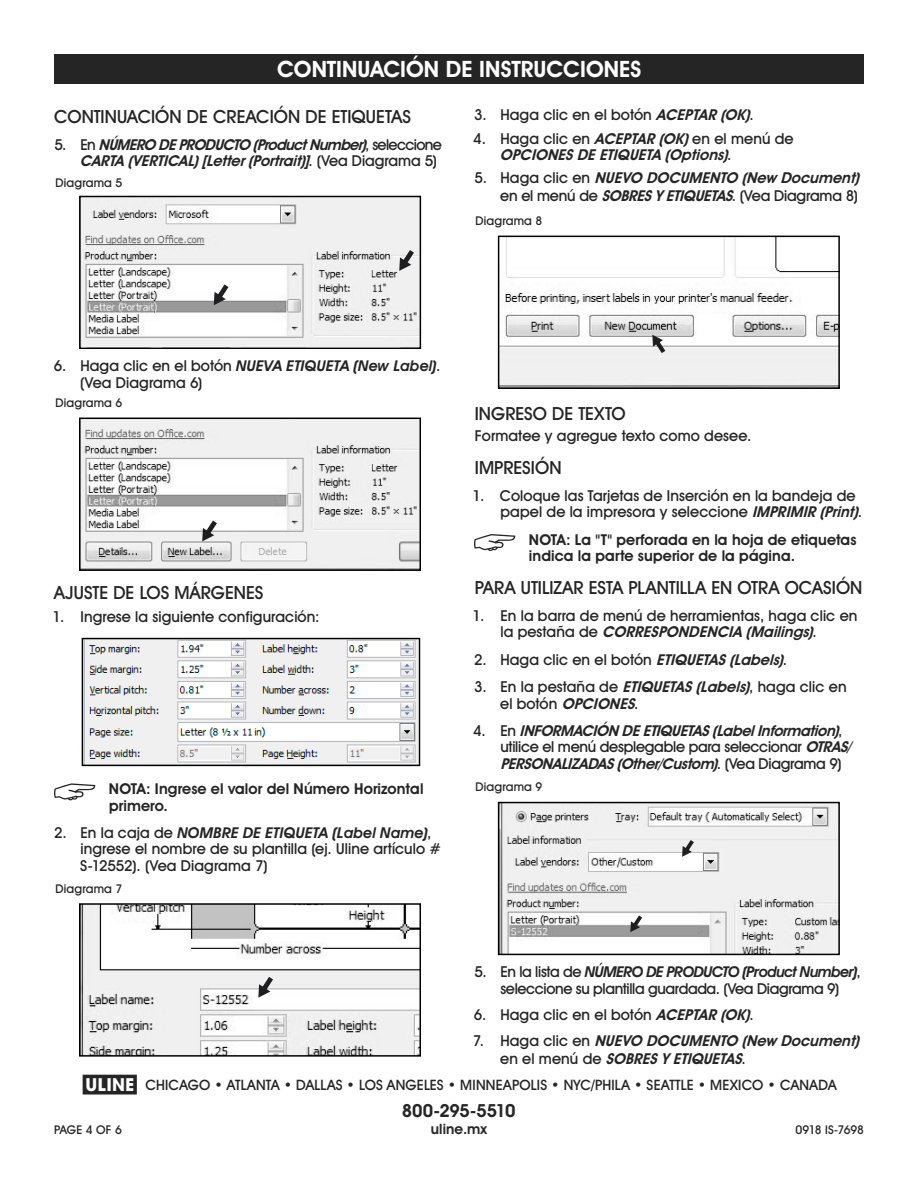
<style>
.page{position:relative;width:918px;height:1188px;background:#fff}
.page>*{position:absolute;margin:0;border:0;box-sizing:border-box;transform-origin:0 0}
.t1{font:700 22.5px "Uline Two Knine";color:#fff}
.t2{font:18px "Uline Two Knine";color:#252525}
.t3{font:700 18px "Uline Two Knine";letter-spacing:-.02em;color:#252525}
.t4{font:15px/16.5px "Uline Two Knine";letter-spacing:.005em;color:#252525}
.t5{font:italic 700 15px/16.5px "Uline Two Knine";color:#252525}
.t6{font:700 15px/16.5px "Uline Two Knine";letter-spacing:.005em;color:#252525}
.t7{font:15px/16.5px "Uline Two Knine";letter-spacing:-.025em;color:#252525;text-align:center}
.t8{font:14.25px "Uline Two Knine";letter-spacing:.01em;color:#252525}
.t9{font:700 14.25px "Uline Two Knine";letter-spacing:.01em;color:#252525}
.t10{font:12px "Uline Two Knine";letter-spacing:.015em;color:#252525}
.t11{font:12px "Uline Two Knine";letter-spacing:-.02em;color:#252525}
.s1{font-weight:400;font-style:normal}
.s2{font-weight:700;font-style:italic}
.s3{font-style:italic}
.s4{font-size:18px}
</style>
<div class="page">
<div style="left:54px;top:54px;width:810px;height:30px;background:#252525"></div>
<img style="left:82px;top:199px;width:336px;height:147px">
<svg style="left:214px;top:284px;width:15px;height:21px"></svg>
<svg style="left:399px;top:250px;width:15px;height:21px"></svg>
<div style="left:79px;top:196px;width:342px;height:153px;border:2px solid #000"></div>
<img style="left:82px;top:421px;width:336px;height:147px">
<svg style="left:202px;top:521px;width:15px;height:20px"></svg>
<div style="left:79px;top:418px;width:342px;height:153px;border:2px solid #000"></div>
<img style="left:82px;top:906px;width:336px;height:148px">
<svg style="left:258px;top:977px;width:15px;height:21px"></svg>
<div style="left:79px;top:903px;width:342px;height:154px;border:2px solid #000"></div>
<img style="left:501px;top:239px;width:336px;height:147px">
<svg style="left:652px;top:335px;width:13px;height:18px"></svg>
<div style="left:498px;top:236px;width:342px;height:153px;border:2px solid #000"></div>
<img style="left:501px;top:805px;width:336px;height:147px">
<svg style="left:682px;top:840px;width:12px;height:17px"></svg>
<svg style="left:630px;top:915px;width:12px;height:17px"></svg>
<div style="left:498px;top:802px;width:342px;height:153px;border:2px solid #000"></div>
<img style="left:84px;top:640px;width:334px;height:124px">
<div style="left:82px;top:638px;width:338px;height:128px;border:1px solid #000"></div>
<svg style="left:54px;top:783px;width:41px;height:17px"></svg>
<svg style="left:474px;top:534px;width:41px;height:17px"></svg>
<h1 class="t1" style="left:277px;top:56px;width:366px">CONTINUACIÓN DE INSTRUCCIONES</h1>
<p class="t2" style="left:54px;top:105px;width:358px">CONTINUACIÓN DE CREACIÓN DE ETIQUETAS</p>
<p class="t5" style="left:80px;top:136px;width:364px;text-indent:-25px"><span class="s1">5 . E n</span> NÚMERO DEPRODUCTO (ProductNumber)<span class="s1">, s e l e c c i o n e<br></span>CARTA (VERTICAL)[Letter(Portrait)]<span class="s1">. ( V e a D i a g r a m a 5 )</span></p>
<p class="t10" style="left:55px;top:175px;width:68px">Diagrama 5</p>
<p class="t4" style="left:474px;top:107px;width:282px">3. Haga clic en el botón <span class="s2">ACEPTAR (OK)</span>.</p>
<p class="t5" style="left:500px;top:130px;width:295px;text-indent:-27px"><span class="s1">4. Haga clic en</span> ACEPTAR (OK)<span class="s1">en el menú de<br></span>OPCIONESDEETIQUETA (Options)<span class="s1">.</span></p>
<p class="t5" style="left:500px;top:169px;width:365px;line-height:18px;text-indent:-26px"><span class="s1">5 . H a g a c l i c e n</span> NUEVO DOCUMENTO (New Document) <span class="s1">en el menú de</span> SOBRESYETIQUETAS<span class="s1">. (Vea Diagrama 8)</span></p>
<p class="t10" style="left:475px;top:213px;width:68px">Diagrama 8</p>
<p class="t4" style="left:80px;top:357px;width:362px;text-indent:-26px">6. Haga clic en el botón <span class="s3">NUEVA ETIQUETA (New Label)</span>. (Vea Diagrama 6)</p>
<p class="t10" style="left:55px;top:396px;width:68px">Diagrama 6</p>
<p class="t2" style="left:54px;top:582px;width:211px">AJUSTE DE LOS MÁRGENES</p>
<p class="t4" style="left:53px;top:609px;width:268px">1. Ingrese la siguiente configuración:</p>
<p class="t6" style="left:109px;top:780px;width:316px">NOTA: Ingrese el valor del Número Horizontal primero.</p>
<p class="t4" style="left:80px;top:824px;width:362px;text-indent:-26px">2. En la caja de <span class="s3">NOMBRE DE ETIQUETA (Label Name)</span>, ingrese el nombre de su plantilla (ej. Uline artículo #<br>S-12552). (Vea Diagrama 7)</p>
<p class="t10" style="left:55px;top:881px;width:68px">Diagrama 7</p>
<p class="t2" style="left:475px;top:402px;width:152px">INGRESO DE TEXTO</p>
<p class="t4" style="left:475px;top:428px;width:278px">Formatee y agregue texto como desee.</p>
<p class="t2" style="left:475px;top:456px;width:88px">IMPRESIÓN</p>
<p class="t4" style="left:501px;top:487px;width:363px;text-indent:-28px">1. Coloque las Tarjetas de Inserción en la bandeja de papel de la impresora y seleccione <span class="s2">IMPRIMIR (Print)</span>.</p>
<p class="t6" style="left:529px;top:531px;width:329px">NOTA: La "T" perforada en la hoja de etiquetas indica la parte superior de la página.</p>
<p class="t2" style="left:475px;top:576px;width:389px">PARA UTILIZAR ESTA PLANTILLA EN OTRA OCASIÓN</p>
<p class="t4" style="left:500px;top:607px;width:359px;text-indent:-28px">1. En la barra de menú de herramientas, haga clic en l a p e s t a ñ a d e <span class="s2">CORRESPONDENCIA (Mailings)</span>.</p>
<p class="t4" style="left:474px;top:651px;width:315px">2 . H a g a c l i c e n e l b o t ó n <span class="s2">ETIQUETAS(Labels)</span>.</p>
<p class="t4" style="left:500px;top:678px;width:348px;text-indent:-26px">3. En la pestaña de <span class="s2">ETIQUETAS(Labels)</span>, haga clic en e l b o t ó n <span class="s2">OPCIONES</span>.</p>
<p class="t5" style="left:500px;top:722px;width:357px;text-indent:-27px"><span class="s1">4 . E n</span> INFORMACIÓN DEETIQUETAS(LabelInformation)<span class="s1">, utilice el menú desplegable para seleccionar</span> OTRAS/<br>PERSONALIZADAS(Other/Custom)<span class="s1">. ( V e a D i a g r a m a 9 )</span></p>
<p class="t10" style="left:475px;top:780px;width:68px">Diagrama 9</p>
<p class="t7" style="left:474px;top:964px;width:388px">5. En la lista de <span class="s3">NÚMERO DE PRODUCTO (Product Number)</span>, seleccione su plantilla guardada. (Vea Diagrama 9)</p>
<p class="t5" style="left:473px;top:1002px;width:392px;line-height:26.2px"><span class="s1">6. Haga clic en el botón</span> ACEPTAR (OK)<span class="s1">.<br>7 . H a g a c l i c e n</span> NUEVO DOCUMENTO (New Document)</p>
<p class="t5" style="left:500px;top:1051px;width:247px"><span class="s1">e n e l m e n ú d e</span> SOBRESYETIQUETAS<span class="s1">.</span></p>
<p class="t8" style="left:83px;top:1076px;width:755px"><span class="s4">π</span> CHICAGO • ATLANTA • DALLAS • LOS ANGELES • MINNEAPOLIS • NYC/PHILA • SEATTLE • MEXICO • CANADA</p>
<p class="t3" style="left:402px;top:1099px;width:115px">800-295-5510</p>
<p class="t9" style="left:431px;top:1120px;width:58px">uline.mx</p>
<p class="t10" style="left:54px;top:1122px;width:69px">PAGE 4 OF 6</p>
<p class="t11" style="left:796px;top:1122px;width:70px">0918 IS-7698</p>
</div>
